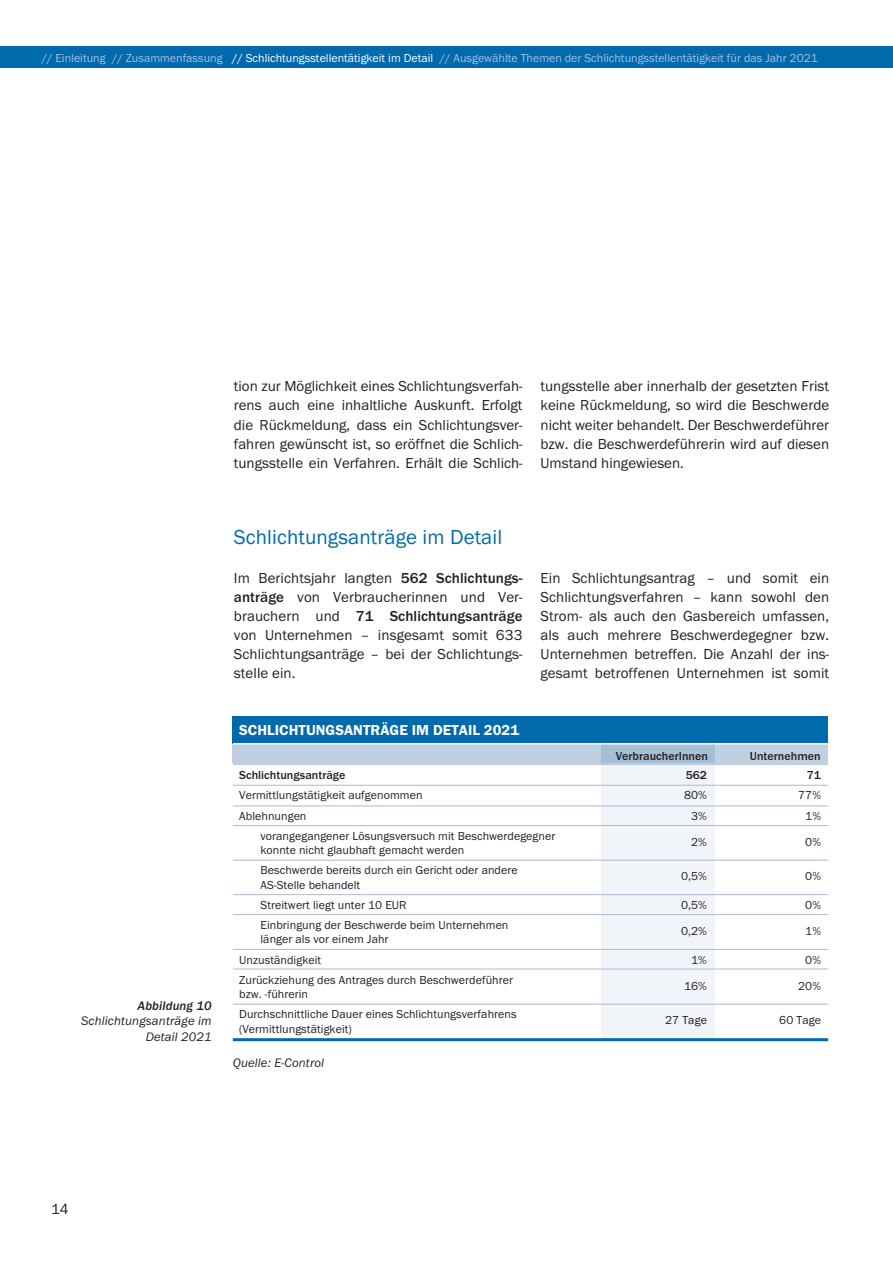
<style>
.page{position:relative;width:893px;height:1263px;background:#fff}
.page>*{position:absolute;margin:0;border:0;box-sizing:border-box;transform-origin:0 0}
.t1{font:21px "Franklin Got Itc T";letter-spacing:.005em;color:#006aad}
.t2{font:15px/19.2px "Franklin Got Itc T";color:#231f20;text-align:justify}
.t3{font:600 15px "Franklin Got Itc T";letter-spacing:.005em;color:#fff}
.t4{font:italic 12.75px/15.8px "Franklin Got Itc T";letter-spacing:.01em;color:#231f20;text-align:right}
.t5{font:italic 500 12.75px "Franklin Got Itc T";letter-spacing:.01em;color:#231f20}
.t6{font:12px/20.2px "Franklin Got Itc T";letter-spacing:.005em;color:#231f20}
.t7{font:12px "Franklin Got Itc T";color:#a7c0e0}
.t8{font:500 12px "Franklin Got Itc T";letter-spacing:.005em;color:#231f20}
.s1{color:#fff}
.s2{font-weight:500}
</style>
<div class="page">
<div style="left:0;top:47px;width:893px;height:21px;background:#006aad"></div>
<div style="left:601px;top:744px;width:113px;height:296px;background:#f1f4f8"></div>
<div style="left:233px;top:716px;width:595px;height:47px;background:#c1d0e0"></div>
<div style="left:233px;top:716px;width:595px;height:28px;background:#006aad"></div>
<div style="left:601px;top:744px;width:113px;height:19px;background:#a5c0d6"></div>
<hr style="left:233px;top:743px;width:595px;height:1px;background:#fff">
<hr style="left:233px;top:1038px;width:595px;height:3px;background:#006aad">
<hr style="left:233px;top:785px;width:595px;height:1px;background:#adbad0">
<hr style="left:233px;top:805px;width:595px;height:1px;background:#adbad0">
<hr style="left:233px;top:825px;width:595px;height:1px;background:#adbad0">
<hr style="left:233px;top:860px;width:595px;height:1px;background:#adbad0">
<hr style="left:233px;top:914px;width:595px;height:1px;background:#adbad0">
<hr style="left:233px;top:894px;width:595px;height:1px;background:#adbad0">
<hr style="left:233px;top:949px;width:595px;height:1px;background:#adbad0">
<hr style="left:233px;top:969px;width:595px;height:1px;background:#adbad0">
<hr style="left:233px;top:1004px;width:595px;height:1px;background:#adbad0">
<hr style="left:233px;top:763px;width:595px;height:2px;background:#adbad0">
<p class="t7" style="left:42px;top:51px;width:777px">// Einleitung // Zusammenfassung <span class="s1">// Schlichtungsstellentätigkeit im Detail</span> // Ausgewählte Themen der Schlichtungsstellentätigkeit für das Jahr 2021</p>
<p class="t2" style="left:234px;top:376px;width:290px">tion zur Möglichkeit eines Schlichtungsverfah&shy;rens auch eine inhaltliche Auskunft. Erfolgt die Rückmeldung, dass ein Schlichtungsver&shy;fahren gewünscht ist, so eröffnet die Schlich&shy;tungsstelle ein Verfahren. Erhält die Schlich-</p>
<p class="t2" style="left:541px;top:376px;width:290px">tungsstelle aber innerhalb der gesetzten Frist keine Rückmeldung, so wird die Beschwerde nicht weiter behandelt. Der Beschwerdeführer bzw. die Beschwerdeführerin wird auf diesen Umstand hingewiesen.</p>
<h1 class="t1" style="left:234px;top:526px;width:270px">Schlichtungsanträge im Detail</h1>
<p class="t2" style="left:234px;top:568px;width:290px">Im Berichtsjahr langten <span class="s2">562 Schlichtungs&shy;anträge</span> von Verbraucherinnen und Ver&shy;brauchern und <span class="s2">71 Schlichtungsanträge </span>von Unternehmen – insgesamt somit 633<br>Schlichtungsanträge – bei der Schlichtungs&shy;stelle ein.</p>
<p class="t2" style="left:541px;top:568px;width:290px">Ein Schlichtungsantrag – und somit ein Schlichtungsverfahren – kann sowohl den Strom- als auch den Gasbereich umfassen, als auch mehrere Beschwerdegegner bzw.<br>Unternehmen betreffen. Die Anzahl der ins&shy;gesamt betroffenen Unternehmen ist somit</p>
<p class="t5" style="left:138px;top:998px;width:75px">Abbildung 10</p>
<p class="t4" style="left:81px;top:1013px;width:132px">Schlichtungsanträge im<br>Detail 2021</p>
<p class="t3" style="left:239px;top:722px;width:282px">SCHLICHTUNGSANTRÄGE IM DETAIL 2021</p>
<p class="t8" style="left:239px;top:768px;width:108px">Schlichtungsanträge</p>
<p class="t6" style="left:239px;top:785px;width:185px">Vermittlungstätigkeit aufgenommen<br>Ablehnungen</p>
<p class="t6" style="left:260px;top:829px;width:296px;line-height:14.2px">vorangegangener Lösungsversuch mit Beschwerdegegner konnte nicht glaubhaft gemacht werden</p>
<p class="t6" style="left:260px;top:863px;width:259px;line-height:14.2px">Beschwerde bereits durch ein Gericht oder andere<br>AS-Stelle behandelt</p>
<p class="t6" style="left:260px;top:894px;width:250px">Streitwert liegt unter 10 EUR<br>Einbringung der Beschwerde beim Unternehmen</p>
<p class="t6" style="left:239px;top:929px;width:275px;text-indent:21px">länger als vor einem Jahr<br>Unzuständigkeit<br>Zurückziehung des Antrages durch Beschwerdeführer</p>
<p class="t6" style="left:239px;top:984px;width:279px">bzw. -führerin<br>Durchschnittliche Dauer eines Schlichtungsverfahrens</p>
<p class="t6" style="left:239px;top:1018px;width:114px">(Vermittlungstätigkeit)</p>
<p class="t4" style="left:233px;top:1055px;width:93px">Quelle: E-Control</p>
<p class="t2" style="left:51px;top:1199px;width:19px">14</p>
<p class="t8" style="left:616px;top:749px;width:94px">VerbraucherInnen</p>
<p class="t8" style="left:750px;top:749px;width:72px">Unternehmen</p>
<p class="t8" style="left:686px;top:768px;width:23px">562</p>
<p class="t8" style="left:807px;top:768px;width:16px">71</p>
<p class="t6" style="left:684px;top:785px;width:24px">80%</p>
<p class="t6" style="left:798px;top:785px;width:24px">77%</p>
<p class="t6" style="left:691px;top:805px;width:17px">3%</p>
<p class="t6" style="left:805px;top:805px;width:17px">1%</p>
<p class="t6" style="left:691px;top:832px;width:17px">2%</p>
<p class="t6" style="left:805px;top:832px;width:17px">0%</p>
<p class="t6" style="left:681px;top:866px;width:27px">0,5%</p>
<p class="t6" style="left:805px;top:866px;width:17px">0%</p>
<p class="t6" style="left:681px;top:895px;width:27px">0,5%</p>
<p class="t6" style="left:805px;top:895px;width:17px">0%</p>
<p class="t6" style="left:681px;top:921px;width:27px">0,2%</p>
<p class="t6" style="left:805px;top:921px;width:17px">1%</p>
<p class="t6" style="left:691px;top:949px;width:17px">1%</p>
<p class="t6" style="left:805px;top:949px;width:17px">0%</p>
<p class="t6" style="left:684px;top:976px;width:24px">16%</p>
<p class="t6" style="left:798px;top:976px;width:24px">20%</p>
<p class="t6" style="left:665px;top:1010px;width:43px">27 Tage</p>
<p class="t6" style="left:779px;top:1010px;width:43px">60 Tage</p>
</div>
